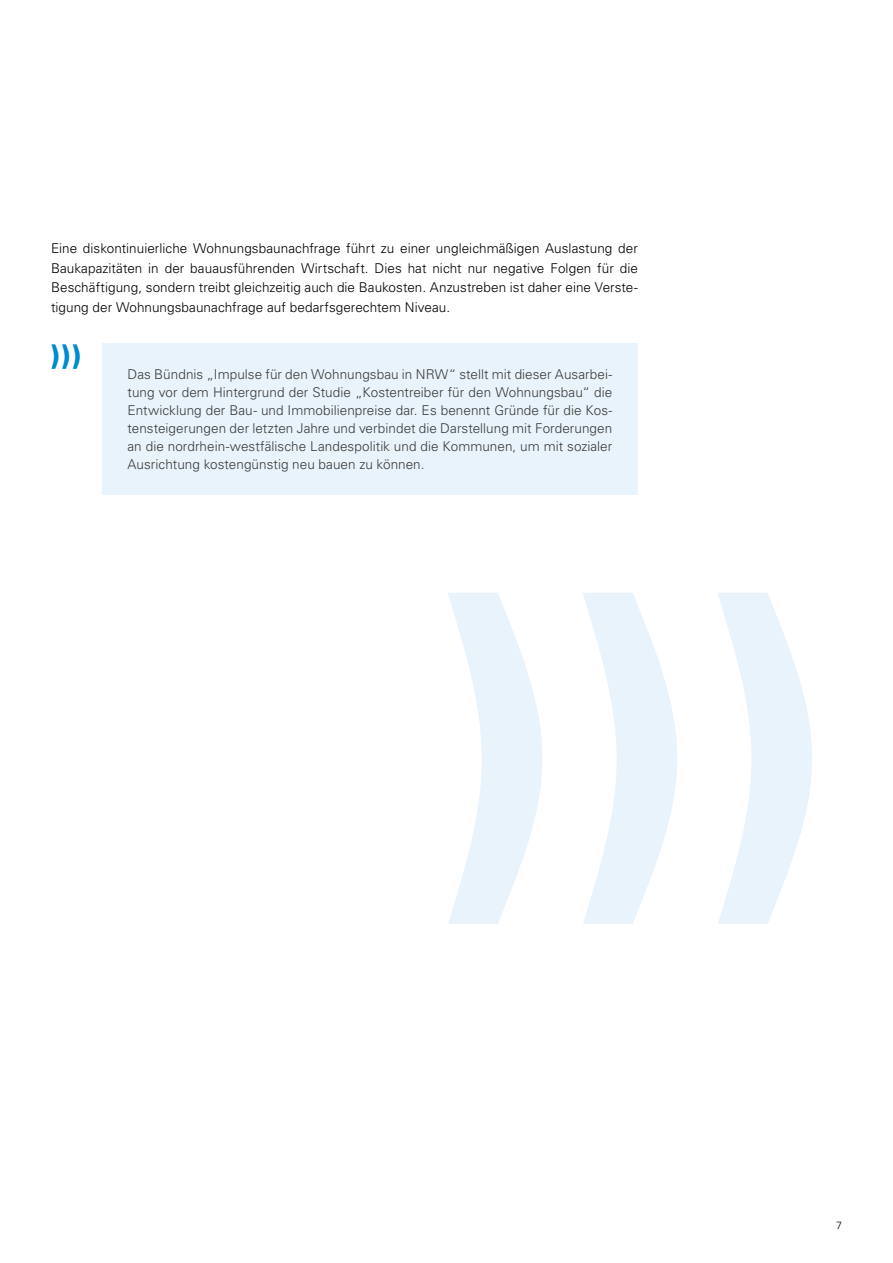
<style>
.page{position:relative;width:893px;height:1263px;background:#fff}
.page>*{position:absolute;margin:0;border:0;box-sizing:border-box;transform-origin:0 0}
.t1{font:900 405px "Univers";color:#e9f3fb}
.t2{font:900 30px "Univers";color:#008bcf}
.t3{font:300 13.5px/18px "Univers";letter-spacing:.005em;color:#3b3b3a;text-align:justify}
.t4{font:300 13.5px/19.5px "Univers";color:#000;text-align:justify}
.t5{font:300 10.5px "Univers";color:#000}
</style>
<div class="page">
<div style="left:102px;top:343px;width:536px;height:151px;background:#e9f3fb"></div>
<p class="t4" style="left:51px;top:239px;width:588px">Eine diskontinuierliche Wohnungsbaunachfrage führt zu einer ungleichmäßigen Auslastung der Baukapazitäten in der bauausführenden Wirtschaft. Dies hat nicht nur negative Folgen für die Beschäftigung, sondern treibt gleichzeitig auch die Baukosten. Anzustreben ist daher eine Verste&shy;tigung der Wohnungsbaunachfrage auf bedarfsgerechtem N iveau.</p>
<h2 class="t2" style="left:50px;top:337px;width:33px">)))</h2>
<p class="t3" style="left:128px;top:365px;width:486px">Das Bündnis „I mpulse für den Wohnungsbau in NRW“ stellt mit dieser Ausarbei&shy;tung vor dem H intergrund der Studie „Kostentreiber für den Wohnungsbau“ die Entwicklung der Bau- und I mmobilienpreise dar. Es benennt G ründe für die Kos&shy;tensteigerungen der letzten Jahre und verbindet die Darstellung mit Forderungen an die nordrhein-westfälische Landespolitik und die Kommunen, um mit sozialer Ausrichtung kostengünstig neu bauen zu können.</p>
<h1 class="t1" style="left:428px;top:489px;width:406px">)))</h1>
<p class="t5" style="left:836px;top:1218px;width:7px">7</p>
</div>
